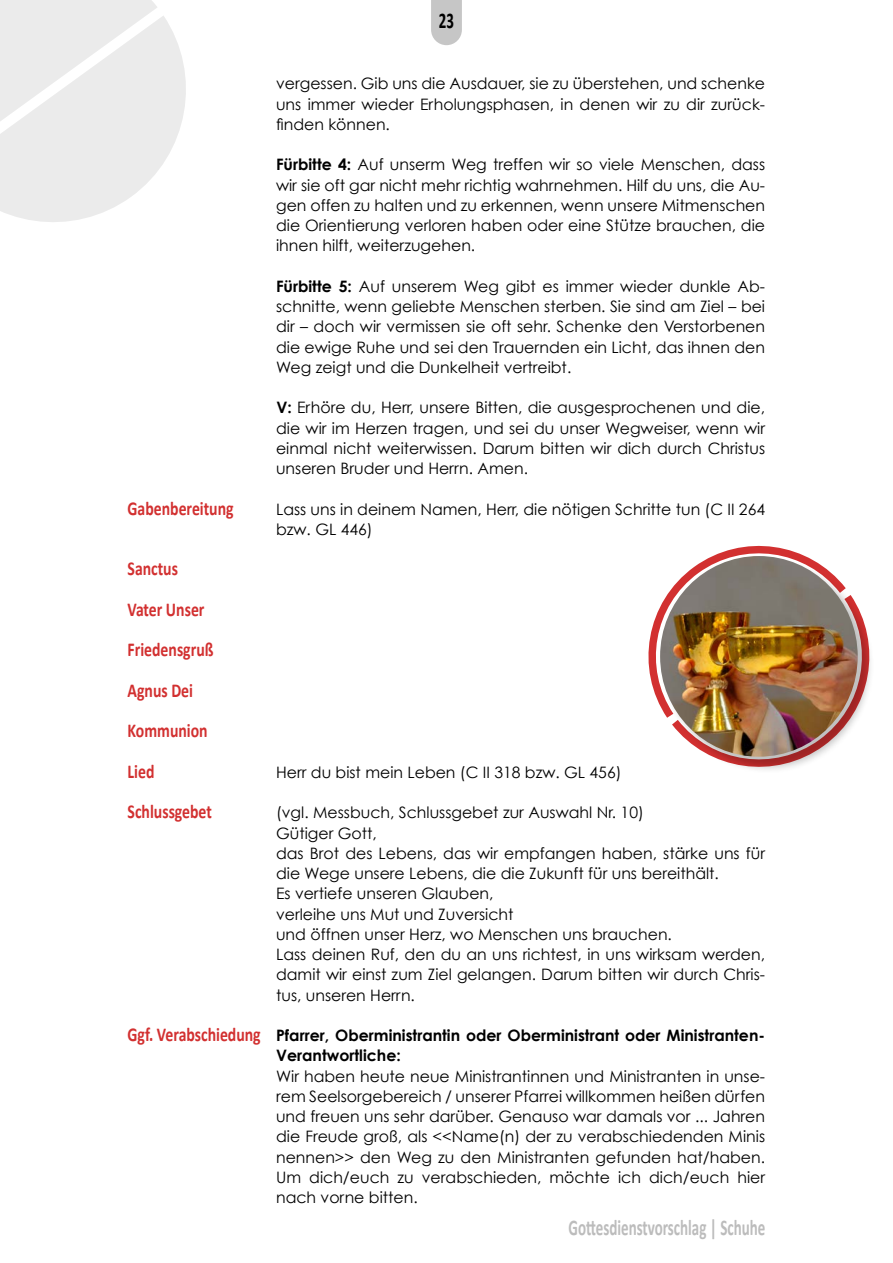
<style>
.page{position:relative;width:893px;height:1263px;background:#fff}
.page>*{position:absolute;margin:0;border:0;box-sizing:border-box;transform-origin:0 0}
.t1{font:700 22.5px "Calibri";color:#bcbcbc;scale:.67 1}
.t2{font:700 22.5px "Calibri";color:#000;scale:.67 1}
.t3{font:700 19.65px/40.5px "Calibri";color:#d23030;scale:.8 1}
.t4{font:15.75px/20.2px "Century Gothic";color:#000;text-align:justify}
.t5{font:700 15.75px/20.2px "Century Gothic";color:#000}
.s1{font-weight:700}
.s2{font-family:"Calibri";font-size:19.65px;color:#d23030}
</style>
<div class="page">
<svg style="left:431px;top:0;width:31px;height:45px"></svg>
<svg style="left:0;top:0;width:186px;height:222px"></svg>
<svg style="left:648px;top:545px;width:157px;height:160px"></svg>
<div style="left:661px;top:557px;width:214px;height:217px;background:#000;opacity:.25"></div>
<img style="left:660px;top:556px;width:198px;height:201px">
<h1 class="t2" style="left:439px;top:6px;width:24px">23</h1>
<p class="t4" style="left:276px;top:73px;width:491px">vergessen. Gib uns die Ausdauer, sie zu überstehen, und schenke uns immer wieder Erholungsphasen, in denen wir zu dir zurück&shy;finden können.</p>
<p class="t4" style="left:276px;top:154px;width:491px"><span class="s1">Fürbitte 4:</span> Auf unserm Weg treffen wir so viele Menschen, dass wir sie oft gar nicht mehr richtig wahrnehmen. Hilf du uns, die Au&shy;gen offen zu halten und zu erkennen, wenn unsere Mitmenschen die Orientierung verloren haben oder eine Stütze brauchen, die ihnen hilft, weiterzugehen.</p>
<p class="t4" style="left:276px;top:276px;width:491px"><span class="s1">Fürbitte 5:</span> Auf unserem Weg gibt es immer wieder dunkle Ab&shy;schnitte, wenn geliebte Menschen sterben. Sie sind am Ziel – bei dir – doch wir vermissen sie oft sehr. Schenke den Verstorbenen die ewige Ruhe und sei den Trauernden ein Licht, das ihnen den Weg zeigt und die Dunkelheit vertreibt.</p>
<p class="t4" style="left:276px;top:397px;width:490px"><span class="s1">V:</span> Erhöre du, Herr, unsere Bitten, die ausgesprochenen und die, die wir im Herzen tragen, und sei du unser Wegweiser, wenn wir einmal nicht weiterwissen. Darum bitten wir dich durch Christus unseren Bruder und Herrn. Amen.</p>
<p class="t3" style="left:128px;top:488px;width:134px">Gabenbereitung</p>
<p class="t4" style="left:276px;top:499px;width:490px">Lass uns in deinem Namen, Herr, die nötigen Schritte tun (C II 264 bzw. GL 446)</p>
<p class="t3" style="left:128px;top:549px;width:109px">Sanctus<br>Vater Unser<br>Friedensgruß<br>Agnus Dei<br>Kommunion<br>Lied</p>
<p class="t4" style="left:276px;top:762px;width:347px">Herr du bist mein Leben (C II 318 bzw. GL 456)</p>
<p class="t3" style="left:128px;top:792px;width:107px">Schlussgebet</p>
<p class="t4" style="left:276px;top:802px;width:491px;text-align:left">(vgl. Messbuch, Schlussgebet zur Auswahl Nr. 10)<br>Gütiger Gott,<br>das Brot des Lebens, das wir empfangen haben, stärke uns für die Wege unsere Lebens, die die Zukunft für uns bereithält.<br>Es vertiefe unseren Glauben,<br>verleihe uns Mut und Zuversicht<br>und öffnen unser Herz, wo Menschen uns brauchen.<br>Lass deinen Ruf, den du an uns richtest, in uns wirksam werden, damit wir einst zum Ziel gelangen. Darum bitten wir durch Chris&shy;tus, unseren Herrn.</p>
<p class="t5" style="left:276px;top:1025px;width:491px;text-indent:-148px"><span class="s2">Ggf. Verabschiedung</span> Pfarrer, Oberministrantin oder Oberministrant oder Ministranten-<br>Verantwortliche:</p>
<p class="t4" style="left:276px;top:1066px;width:491px">Wir haben heute neue Ministrantinnen und Ministranten in unse&shy;rem Seelsorgebereich / unserer Pfarrei willkommen heißen dürfen und freuen uns sehr darüber. Genauso war damals vor ... Jahren die Freude groß, als &lt;&lt;Name(n) der zu verabschiedenden Minis nennen&gt;&gt; den Weg zu den Ministranten gefunden hat/haben.<br>Um dich/euch zu verabschieden, möchte ich dich/euch hier nach vorne bitten.</p>
<h1 class="t1" style="left:569px;top:1213px;width:295px">Gottesdienstvorschlag | Schuhe</h1>
</div>
